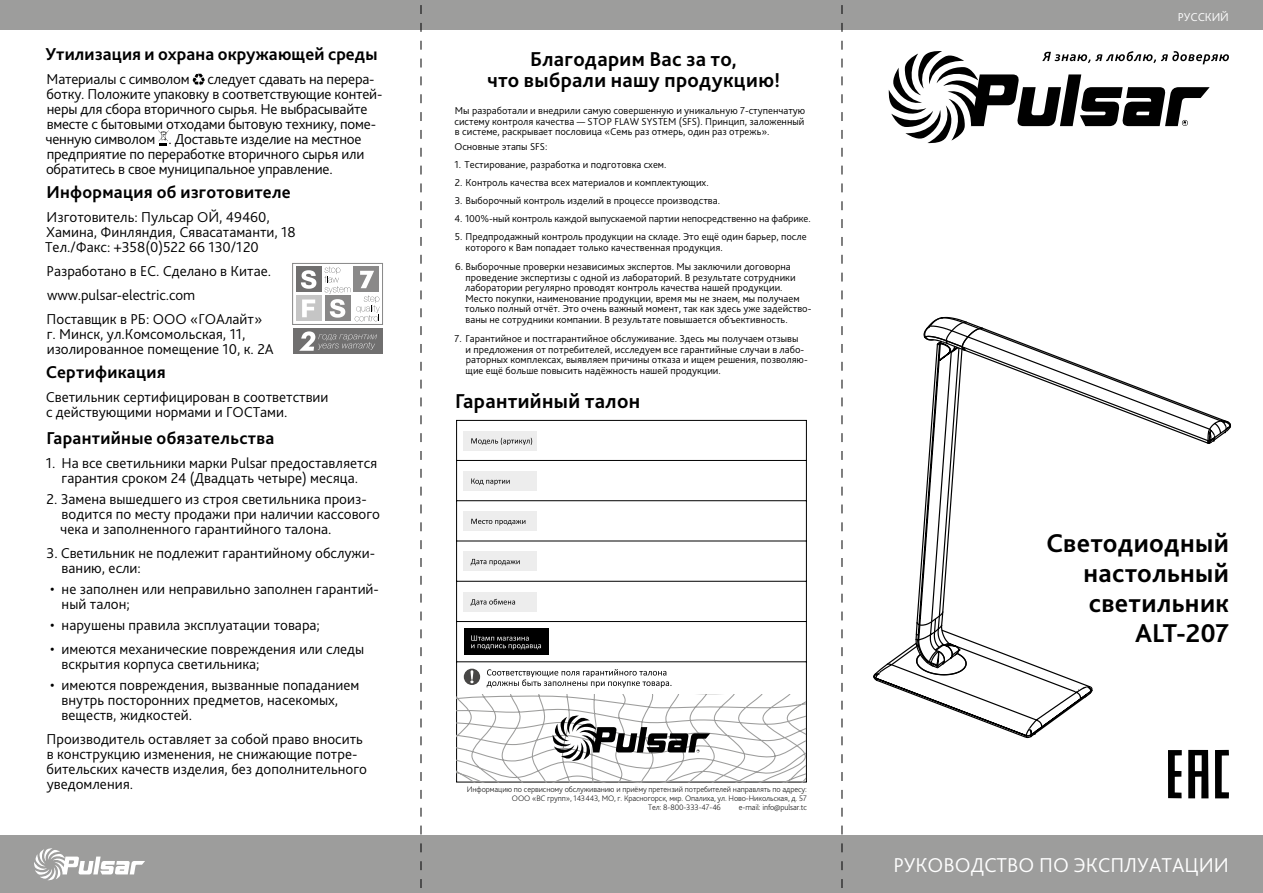
<style>
.page{position:relative;width:1263px;height:893px;background:#fff}
.page>*{position:absolute;margin:0;border:0;box-sizing:border-box;transform-origin:0 0}
.t1{font:700 27px/30px "Bliss Pro";letter-spacing:.015em;color:#000;text-align:right}
.t2{font:700 21px/21px "Bliss Pro";letter-spacing:.015em;color:#000;text-align:center}
.t3{font:300 21px "Bliss Pro";color:#fff}
.t4{font:700 18px "Bliss Pro";letter-spacing:.01em;color:#000}
.t5{font:300 15px/15px "Bliss Pro";color:#000}
.t6{font:300 12px "Bliss Pro";color:#fff}
.t7{font:300 10.5px/10.5px "Bliss Pro";color:#000}
.t8{font:200 8.25px "Bliss Pro";letter-spacing:-.01em;color:#000}
</style>
<div class="page">
<div style="left:0;top:836px;width:1263px;height:57px;background:#9d9d9c"></div>
<div style="left:0;top:0;width:1263px;height:30px;background:#9d9d9c"></div>
<svg style="left:34px;top:848px;width:111px;height:32px"></svg>
<svg style="left:889px;top:51px;width:340px;height:92px"></svg>
<svg style="left:421px;top:5px;width:1px;height:883px"></svg>
<svg style="left:842px;top:5px;width:1px;height:883px"></svg>
<svg style="left:456px;top:420px;width:351px;height:363px"></svg>
<div style="left:464px;top:431px;width:73px;height:19px;background:#ededed"></div>
<div style="left:464px;top:471px;width:73px;height:19px;background:#ededed"></div>
<div style="left:464px;top:512px;width:73px;height:19px;background:#ededed"></div>
<div style="left:464px;top:552px;width:73px;height:19px;background:#ededed"></div>
<div style="left:464px;top:592px;width:73px;height:19px;background:#ededed"></div>
<div style="left:464px;top:629px;width:85px;height:26px;background:#000"></div>
<svg style="left:471px;top:438px;width:61px;height:7px"></svg>
<svg style="left:471px;top:519px;width:54px;height:6px"></svg>
<svg style="left:471px;top:635px;width:70px;height:15px"></svg>
<svg style="left:471px;top:599px;width:44px;height:7px"></svg>
<svg style="left:471px;top:478px;width:39px;height:7px"></svg>
<svg style="left:471px;top:559px;width:49px;height:7px"></svg>
<div style="left:464px;top:669px;width:16px;height:16px;background:#474645;border-radius:50%"></div>
<svg style="left:470px;top:670px;width:3px;height:13px"></svg>
<svg style="left:487px;top:669px;width:184px;height:19px"></svg>
<svg style="left:457px;top:694px;width:348px;height:88px"></svg>
<svg style="left:193px;top:73px;width:12px;height:13px"></svg>
<svg style="left:158px;top:130px;width:11px;height:16px"></svg>
<svg style="left:1168px;top:750px;width:14px;height:48px"></svg>
<svg style="left:1188px;top:750px;width:20px;height:48px"></svg>
<svg style="left:1215px;top:750px;width:14px;height:48px"></svg>
<svg style="left:292px;top:263px;width:91px;height:62px"></svg>
<div style="left:296px;top:267px;width:25px;height:25px;background:#706f6f"></div>
<svg style="left:301px;top:270px;width:15px;height:19px"></svg>
<div style="left:296px;top:296px;width:25px;height:25px;background:#c5c5c5"></div>
<svg style="left:302px;top:299px;width:13px;height:18px"></svg>
<svg style="left:324px;top:266px;width:56px;height:55px"></svg>
<div style="left:293px;top:328px;width:89px;height:26px;background:#706f6f"></div>
<svg style="left:299px;top:331px;width:78px;height:20px"></svg>
<svg style="left:873px;top:316px;width:358px;height:423px"></svg>
<p class="t4" style="left:46px;top:43px;width:333px">Утилизация и охрана окружающей среды</p>
<p class="t5" style="left:45px;top:71px;width:338px">Материалы с символом следует сдавать на перера&shy;ботку. Положите упаковку в соответствующие контей&shy;неры для сбора вторичного сырья. Не выбрасывайте вместе с бытовыми отходами бытовую технику, поме&shy;ченную символом . Доставьте изделие на местное предприятие по переработке вторичного сырья или обратитесь в свое муниципальное управление.</p>
<p class="t4" style="left:46px;top:181px;width:246px">Информация об изготовителе</p>
<p class="t5" style="left:45px;top:209px;width:252px">Изготовитель: Пульсар ОЙ, 49460,<br>Хамина, Финляндия, Сявасатаманти, 18<br>Тел./Факс: +358(0)522 66 130/120</p>
<p class="t5" style="left:47px;top:259px;width:226px;line-height:24px">Разработано в ЕС. Сделано в Китае. www.pulsar-electric.com<br>Поставщик в РБ: ООО «ГОАлайт»</p>
<p class="t5" style="left:47px;top:326px;width:229px">г. Минск, ул.Комсомольская, 11, изолированное помещение 10, к. 2А</p>
<p class="t4" style="left:46px;top:361px;width:122px">Сертификация</p>
<p class="t5" style="left:46px;top:389px;width:284px">Светильник сертифицирован в соответствии с действующими нормами и ГОСТами.</p>
<p class="t4" style="left:46px;top:427px;width:230px">Гарантийные обязательства</p>
<p class="t5" style="left:46px;top:455px;width:333px;text-align:center">1. На все светильники марки Pulsar предоставляется гарантия сроком 24 (Двадцать четыре) месяца.</p>
<p class="t5" style="left:60px;top:491px;width:321px;text-indent:-14px">2. Замена вышедшего из строя светильника произ&shy;водится по месту продажи при наличии кассового чека и заполненного гарантийного талона.</p>
<p class="t5" style="left:62px;top:545px;width:315px;text-indent:-15px">3. Светильник не подлежит гарантийному обслужи&shy;ванию, если:</p>
<p class="t5" style="left:62px;top:581px;width:319px;text-indent:-11px">• не заполнен или неправильно заполнен гарантий&shy;ный талон;</p>
<p class="t5" style="left:50px;top:617px;width:271px">• нарушены правила эксплуатации товара;</p>
<p class="t5" style="left:62px;top:641px;width:304px;text-indent:-11px">• имеются механические повреждения или следы вскрытия корпуса светильника;</p>
<p class="t5" style="left:62px;top:677px;width:299px;text-indent:-11px">• имеются повреждения, вызванные попаданием внутрь посторонних предметов, насекомых, веществ, жидкостей.</p>
<p class="t5" style="left:47px;top:731px;width:322px">Производитель оставляет за собой право вносить в конструкцию изменения, не снижающие потре&shy;бительских качеств изделия, без дополнительного уведомления.</p>
<h2 class="t2" style="left:487px;top:48px;width:294px">Благодарим Вас за то,<br>что выбрали нашу продукцию!</h2>
<p class="t7" style="left:454px;top:105px;width:352px;text-align:justify">Мы разработали и внедрили самую совершенную и уникальную 7-ступенчатую систему контроля качества — STOP FLAW SYSTEM (SFS). Принцип, заложенный в системе, раскрывает пословица «Семь раз отмерь, один раз отрежь».</p>
<p class="t7" style="left:454px;top:141px;width:94px">Основные этапы SFS:</p>
<p class="t7" style="left:454px;top:159px;width:214px">1. Тестирование, разработка и подготовка схем.</p>
<p class="t7" style="left:455px;top:177px;width:255px">2. Контроль качества всех материалов и комплектующих.</p>
<p class="t7" style="left:455px;top:195px;width:267px">3. Выборочный контроль изделий в процессе производства.</p>
<p class="t7" style="left:454px;top:213px;width:358px">4. 100%-ный контроль каждой выпускаемой партии непосредственно на фабрике.</p>
<p class="t7" style="left:466px;top:231px;width:342px;text-indent:-11px">5. Предпродажный контроль продукции на складе. Это ещё один барьер, после которого к Вам попадает только качественная продукция.</p>
<p class="t7" style="left:465px;top:261px;width:348px;text-indent:-10px">6. Выборочные проверки независимых экспертов. Мы заключили договорна проведение экспертизы с одной из лабораторий. В результате сотрудники лаборатории регулярно проводят контроль качества нашей продукции.<br>Место покупки, наименование продукции, время мы не знаем, мы получаем только полный отчёт. Это очень важный момент, так как здесь уже задейство&shy;ваны не сотрудники компании. В результате повышается объективность.</p>
<p class="t7" style="left:466px;top:333px;width:344px;text-indent:-11px">7. Гарантийное и постгарантийное обслуживание. Здесь мы получаем отзывы<br>и предложения от потребителей, исследуем все гарантийные случаи в лабо&shy;раторных комплексах, выявляем причины отказа и ищем решения, позволяю&shy;щие ещё больше повысить надёжность нашей продукции.</p>
<h2 class="t2" style="left:455px;top:390px;width:187px">Гарантийный талон</h2>
<p class="t8" style="left:467px;top:784px;width:342px">Информацию по сервисному обслуживанию и приёму претензий потребителей направлять по адресу:</p>
<p class="t8" style="left:512px;top:793px;width:296px">ООО «ВС групп», 143443, МО, г. Красногорск, мкр. Опалиха, ул. Ново-Никольская, д. 57</p>
<p class="t8" style="left:648px;top:802px;width:74px">Тел: 8-800-333-47-46</p>
<p class="t8" style="left:739px;top:802px;width:69px">e-mail: info@pulsar.tc</p>
<p class="t6" style="left:1178px;top:10px;width:53px">РУССКИЙ</p>
<h1 class="t1" style="left:1046px;top:527px;width:184px">Светодиодный настольный светильник<br>ALT-207</h1>
<h2 class="t3" style="left:893px;top:852px;width:337px">РУКОВОДСТВО ПО ЭКСПЛУАТАЦИИ</h2>
</div>
